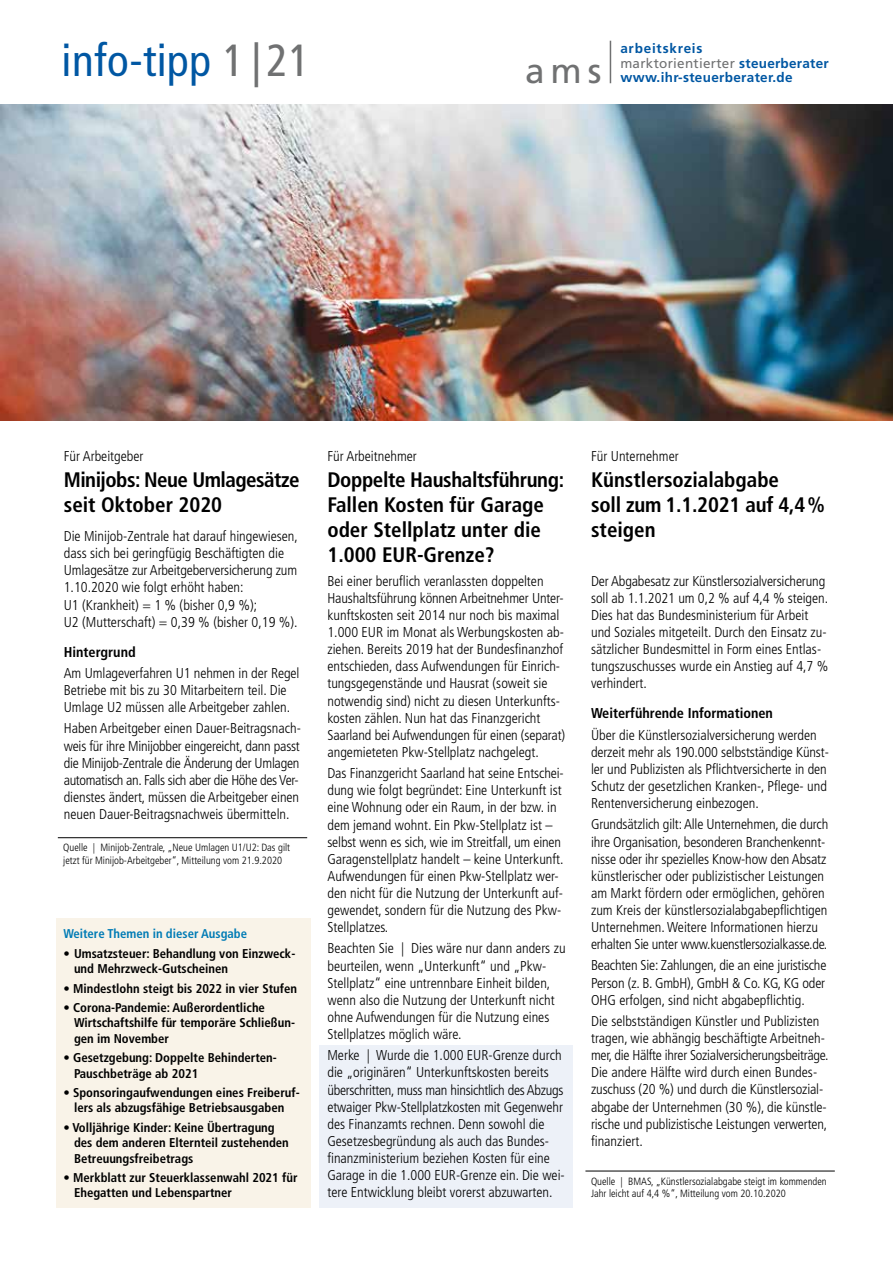
<style>
.page{position:relative;width:893px;height:1263px;background:#fff}
.page>*{position:absolute;margin:0;border:0;box-sizing:border-box;transform-origin:0 0}
.t1{font:condensed 45px "Frutiger";letter-spacing:.01em;color:#0057a3}
.t2{font:35.25px "Frutiger";color:#707172}
.t3{font:700 condensed 21px/25.2px "Frutiger";color:#000}
.t4{font:700 condensed 21px/25.2px "Frutiger";letter-spacing:-.025em;color:#000}
.t5{font:300 condensed 14.25px/17.1px "Frutiger";color:#000}
.t6{font:700 condensed 14.25px "Frutiger";color:#000}
.t7{font:700 13.5px/14.5px "Frutiger";letter-spacing:.025em;color:#0057a3}
.t8{font:700 condensed 12.75px/15.3px "Frutiger";color:#000}
.t9{font:700 condensed 12.75px "Frutiger";color:#007bb5}
.t10{font:300 condensed 10.5px/12.6px "Frutiger";color:#000}
.s1{color:#707172}
.s2{font-weight:400;color:#707172}
</style>
<div class="page">
<div style="left:320px;top:1045px;width:253px;height:163px;background:#edf1f8"></div>
<hr style="left:610px;top:41px;width:1px;height:42px;background:#707172">
<div style="left:56px;top:919px;width:254px;height:289px;background:#f9f3e8"></div>
<hr style="left:58px;top:837px;width:249px;height:1px;background:#000">
<hr style="left:585px;top:1171px;width:250px;height:1px;background:#000">
<img style="left:1px;top:104px;width:892px;height:317px">
<h1 class="t1" style="left:62px;top:34px;width:250px">info-tipp <span class="s1">1 |21</span></h1>
<h2 class="t2" style="left:525px;top:50px;width:78px">ams</h2>
<p class="t7" style="left:620px;top:41px;width:210px">arbeitskreis<br><span class="s2">marktorientierter</span> steuerberater www.ihr-steuerberater.de</p>
<p class="t5" style="left:64px;top:448px;width:81px">Für Arbeitgeber</p>
<h3 class="t4" style="left:64px;top:467px;width:237px">Minijobs: Neue Umlagesätze seit Oktober 2020</h3>
<p class="t5" style="left:64px;top:528px;width:236px">Die Minijob-Zentrale hat darauf hingewiesen, dass sich bei geringfügig Beschäftigten die Umlagesätze zur Arbeitgeberversicherung zum 1.10.2020 wie folgt erhöht haben:<br>U1 (Krankheit) = 1 % (bisher 0,9 %);<br>U2 (Mutterschaft) = 0,39 % (bisher 0,19 %).</p>
<p class="t6" style="left:64px;top:643px;width:73px">Hintergrund</p>
<p class="t5" style="left:64px;top:665px;width:237px">Am Umlageverfahren U1 nehmen in der Regel<br>Betriebe mit bis zu 30 Mitarbeitern teil. Die<br>Umlage U2 müssen alle Arbeitgeber zahlen.</p>
<p class="t5" style="left:64px;top:720px;width:239px">Haben Arbeitgeber einen Dauer-Beitragsnach&shy;weis für ihre Minijobber eingereicht, dann passt die Minijob-Zentrale die Änderung der Umlagen automatisch an. Falls sich aber die Höhe des Ver&shy;dienstes ändert, müssen die Arbeitgeber einen neuen Dauer-Beitragsnachweis übermitteln.</p>
<p class="t10" style="left:63px;top:841px;width:228px">Quelle | Minijob-Zentrale, „Neue Umlagen U1/U2: Das gilt jetzt für Minijob-Arbeitgeber“, Mitteilung vom 21.9.2020</p>
<p class="t9" style="left:63px;top:926px;width:185px">Weitere Themen in dieser Ausgabe</p>
<p class="t8" style="left:74px;top:945px;width:223px;text-indent:-11px">• Umsatzsteuer: Behandlung von Einzweck&shy;und Mehrzweck-Gutscheinen</p>
<p class="t8" style="left:63px;top:980px;width:235px">• Mindestlohn steigt bis 2022 in vier Stufen</p>
<p class="t8" style="left:74px;top:1000px;width:222px;text-indent:-11px">• Corona-Pandemie: Außerordentliche<br>Wirtschaftshilfe für temporäre Schließun&shy;gen im November</p>
<p class="t8" style="left:74px;top:1050px;width:204px;text-indent:-11px">• Gesetzgebung: Doppelte Behinderten-<br>Pauschbeträge ab 2021</p>
<p class="t8" style="left:63px;top:1085px;width:238px;text-align:center">• Sponsoringaufwendungen eines Freiberuf&shy;lers als abzugsfähige Betriebsausgaben</p>
<p class="t8" style="left:74px;top:1120px;width:216px;text-indent:-11px">• Volljährige Kinder: Keine Übertragung des dem anderen Elternteil zustehenden<br>Betreuungsfreibetrags</p>
<p class="t8" style="left:74px;top:1170px;width:225px;text-indent:-11px">• Merkblatt zur Steuerklassenwahl 2021 für<br>Ehegatten und Lebenspartner</p>
<p class="t5" style="left:327px;top:448px;width:91px">Für Arbeitnehmer</p>
<h3 class="t3" style="left:327px;top:467px;width:238px">Doppelte Haushaltsführung:<br>Fallen Kosten für Garage oder Stellplatz unter die<br>1.000 EUR-Grenze?</h3>
<p class="t5" style="left:327px;top:572px;width:239px">Bei einer beruflich veranlassten doppelten Haushaltsführung können Arbeitnehmer Unter&shy;kunftskosten seit 2014 nur noch bis maximal 1.000 EUR im Monat als Werbungskosten ab&shy;ziehen. Bereits 2019 hat der Bundesfinanzhof entschieden, dass Aufwendungen für Einrich&shy;tungsgegenstände und Hausrat (soweit sie notwendig sind) nicht zu diesen Unterkunfts&shy;kosten zählen. Nun hat das Finanzgericht Saarland bei Aufwendungen für einen (separat) angemieteten Pkw-Stellplatz nachgelegt.</p>
<p class="t5" style="left:327px;top:765px;width:238px">Das Finanzgericht Saarland hat seine Entschei&shy;dung wie folgt begründet: Eine Unterkunft ist eine Wohnung oder ein Raum, in der bzw. in dem jemand wohnt. Ein Pkw-Stellplatz ist – selbst wenn es sich, wie im Streitfall, um einen Garagenstellplatz handelt – keine Unterkunft.<br>Aufwendungen für einen Pkw-Stellplatz wer&shy;den nicht für die Nutzung der Unterkunft auf&shy;gewendet, sondern für die Nutzung des Pkw-Stellplatzes.</p>
<p class="t5" style="left:327px;top:940px;width:240px">Beachten Sie | Dies wäre nur dann anders zu beurteilen, wenn „Unterkunft“ und „Pkw-Stellplatz“ eine untrennbare Einheit bilden, wenn also die Nutzung der Unterkunft nicht ohne Aufwendungen für die Nutzung eines Stellplatzes möglich wäre.</p>
<p class="t5" style="left:327px;top:1047px;width:239px">Merke | Wurde die 1.000 EUR-Grenze durch die „originären“ Unterkunftskosten bereits überschritten, muss man hinsichtlich des Abzugs etwaiger Pkw-Stellplatzkosten mit Gegenwehr des Finanzamts rechnen. Denn sowohl die Gesetzesbegründung als auch das Bundes&shy;finanzministerium beziehen Kosten für eine Garage in die 1.000 EUR-Grenze ein. Die wei&shy;tere Entwicklung bleibt vorerst abzuwarten.</p>
<p class="t5" style="left:591px;top:448px;width:89px">Für Unternehmer</p>
<h3 class="t3" style="left:591px;top:467px;width:235px">Künstlersozialabgabe<br>soll zum 1.1.2021 auf 4,4 % steigen</h3>
<p class="t5" style="left:591px;top:572px;width:239px">Der Abgabesatz zur Künstlersozialversicherung soll ab 1.1.2021 um 0,2 % auf 4,4 % steigen.<br>Dies hat das Bundesministerium für Arbeit und Soziales mitgeteilt. Durch den Einsatz zu&shy;sätzlicher Bundesmittel in Form eines Entlas&shy;tungszuschusses wurde ein Anstieg auf 4,7 % verhindert.</p>
<p class="t6" style="left:591px;top:705px;width:183px">Weiterführende Informationen</p>
<p class="t5" style="left:591px;top:726px;width:239px">Über die Künstlersozialversicherung werden derzeit mehr als 190.000 selbstständige Künst&shy;ler und Publizisten als Pflichtversicherte in den Schutz der gesetzlichen Kranken-, Pflege- und Rentenversicherung einbezogen.</p>
<p class="t5" style="left:591px;top:816px;width:239px">Grundsätzlich gilt: Alle Unternehmen, die durch ihre Organisation, besonderen Branchenkennt&shy;nisse oder ihr spezielles Know-how den Absatz künstlerischer oder publizistischer Leistungen am Markt fördern oder ermöglichen, gehören zum Kreis der künstlersozialabgabepflichtigen Unternehmen. Weitere Informationen hierzu erhalten Sie unter www.kuenstlersozialkasse.de.</p>
<p class="t5" style="left:591px;top:957px;width:237px;text-align:justify">Beachten Sie: Zahlungen, die an eine juristische Person (z. B. GmbH), GmbH &amp; Co. KG, KG oder OHG erfolgen, sind nicht abgabepflichtig.</p>
<p class="t5" style="left:591px;top:1013px;width:239px">Die selbstständigen Künstler und Publizisten tragen, wie abhängig beschäftigte Arbeitneh&shy;mer, die Hälfte ihrer Sozialversicherungsbeiträge.<br>Die andere Hälfte wird durch einen Bundes&shy;zuschuss (20 %) und durch die Künstlersozial&shy;abgabe der Unternehmen (30 %), die künstle&shy;rische und publizistische Leistungen verwerten, finanziert.</p>
<p class="t10" style="left:591px;top:1175px;width:237px">Quelle | BMAS, „Künstlersozialabgabe steigt im kommenden<br>Jahr leicht auf 4,4 %“, Mitteilung vom 20.10.2020</p>
</div>
